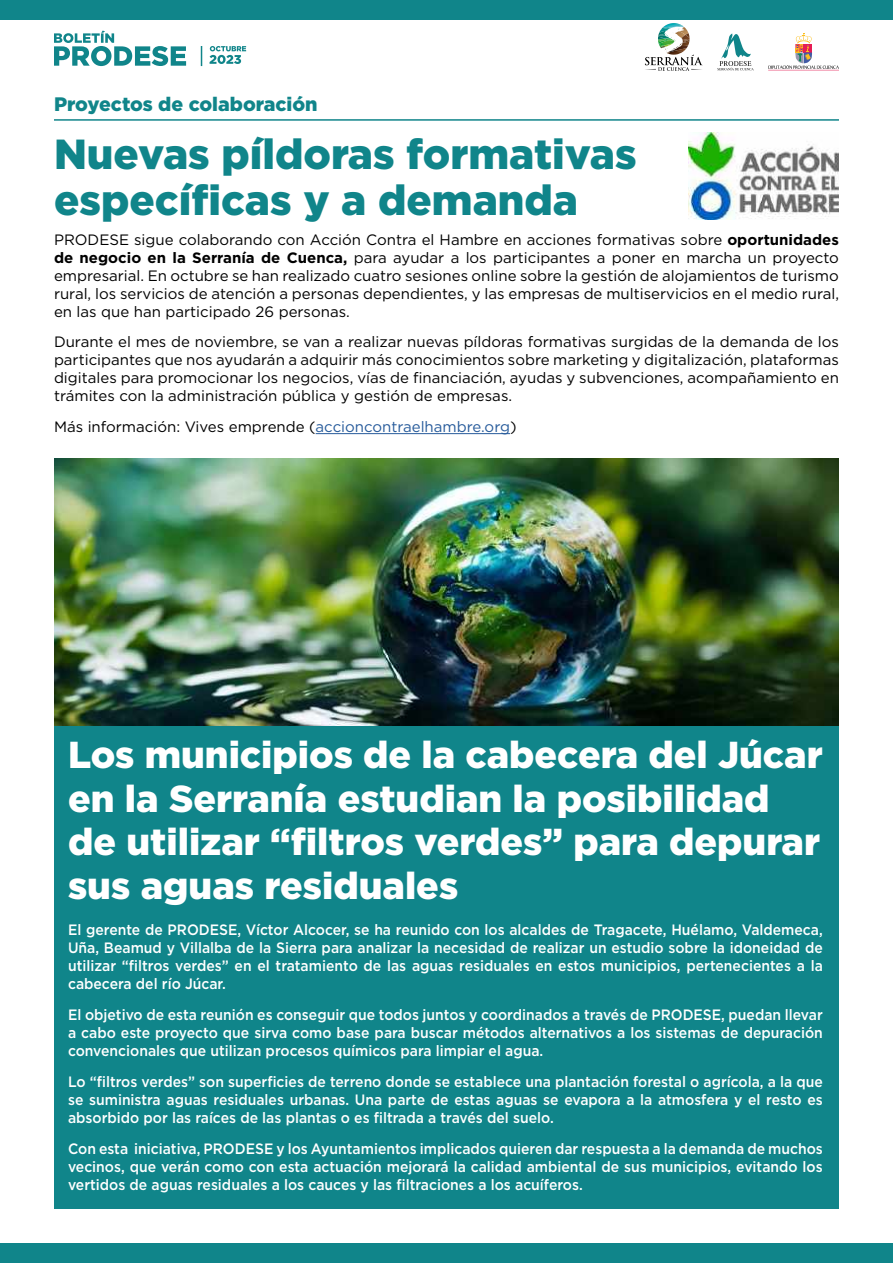
<style>
.page{position:relative;width:893px;height:1263px;background:#fff}
.page>*{position:absolute;margin:0;border:0;box-sizing:border-box;transform-origin:0 0}
.t1{font:900 42px/46.5px "Gotham";color:#10858a}
.t2{font:900 37.5px/43.5px "Gotham";color:#fff}
.t3{font:900 19.5px "Gotham";color:#10858a}
.t4{font:500 15px/18px "Gotham";color:#fff;text-align:justify;scale:.93 1}
.t5{font:15px/18px "Gotham";color:#000;text-align:justify}
.s1{font-weight:700}
.s2{color:#275b9b}
</style>
<div class="page">
<div style="left:54px;top:459px;width:785px;height:750px;background:#10858a"></div>
<hr style="left:316px;top:433px;width:194px;height:1px;background:#275b9b">
<div style="left:0;top:1244px;width:893px;height:19px;background:#10858a"></div>
<img style="left:689px;top:133px;width:150px;height:87px">
<img style="left:54px;top:459px;width:785px;height:266px">
<hr style="left:54px;top:119px;width:785px;height:2px;background:#10858a">
<svg style="left:54px;top:31px;width:132px;height:35px"></svg>
<div style="left:0;top:0;width:893px;height:19px;background:#10858a"></div>
<svg style="left:201px;top:46px;width:1px;height:20px"></svg>
<svg style="left:717px;top:33px;width:37px;height:37px"></svg>
<hr style="left:768px;top:70px;width:71px;height:1px;background:#e61c54">
<svg style="left:768px;top:34px;width:71px;height:35px"></svg>
<svg style="left:644px;top:23px;width:59px;height:48px"></svg>
<svg style="left:210px;top:46px;width:36px;height:18px"></svg>
<h3 class="t3" style="left:54px;top:90px;width:265px">Proyectos de colaboración</h3>
<h1 class="t1" style="left:54px;top:130px;width:584px">Nuevas píldoras formativas específicas y a demanda</h1>
<p class="t5" style="left:54px;top:230px;width:786px">PRODESE sigue colaborando con Acción Contra el Hambre en acciones formativas sobre <span class="s1">oportunidades de negocio en la Serranía de Cuenca,</span> para ayudar a los participantes a poner en marcha un proyecto empresarial. En octubre se han realizado cuatro sesiones online sobre la gestión de alojamientos de turismo rural, los servicios de atención a personas dependientes, y las empresas de multiservicios en el medio rural, en las que han participado 26 personas.</p>
<p class="t5" style="left:54px;top:333px;width:786px">Durante el mes de noviembre, se van a realizar nuevas píldoras formativas surgidas de la demanda de los participantes que nos ayudarán a adquirir más conocimientos sobre marketing y digitalización, plataformas digitales para promocionar los negocios, vías de financiación, ayudas y subvenciones, acompañamiento en trámites con la administración pública y gestión de empresas.</p>
<p class="t5" style="left:54px;top:417px;width:464px">Más información: Vives emprende (<span class="s2">accioncontraelhambre.org</span>)</p>
<h2 class="t2" style="left:68px;top:733px;width:756px">Los municipios de la cabecera del Júcar en la Serranía estudian la posibilidad de utilizar “filtros verdes” para depurar sus aguas residuales</h2>
<p class="t4" style="left:68px;top:921px;width:813px">El gerente de PRODESE, Víctor Alcocer, se ha reunido con los alcaldes de Tragacete, Huélamo, Valdemeca, Uña, Beamud y Villalba de la Sierra para analizar la necesidad de realizar un estudio sobre la idoneidad de utilizar “filtros verdes” en el tratamiento de las aguas residuales en estos municipios, pertenecientes a la cabecera del río Júcar.</p>
<p class="t4" style="left:68px;top:1006px;width:813px">El objetivo de esta reunión es conseguir que todos juntos y coordinados a través de PRODESE, puedan llevar a cabo este proyecto que sirva como base para buscar métodos alternativos a los sistemas de depuración convencionales que utilizan procesos químicos para limpiar el agua.</p>
<p class="t4" style="left:68px;top:1072px;width:813px">Lo “filtros verdes” son superficies de terreno donde se establece una plantación forestal o agrícola, a la que se suministra aguas residuales urbanas. Una parte de estas aguas se evapora a la atmosfera y el resto es absorbido por las raíces de las plantas o es filtrada a través del suelo.</p>
<p class="t4" style="left:68px;top:1139px;width:813px">Con esta iniciativa, PRODESE y los Ayuntamientos implicados quieren dar respuesta a la demanda de muchos vecinos, que verán como con esta actuación mejorará la calidad ambiental de sus municipios, evitando los vertidos de aguas residuales a los cauces y las filtraciones a los acuíferos.</p>
</div>
